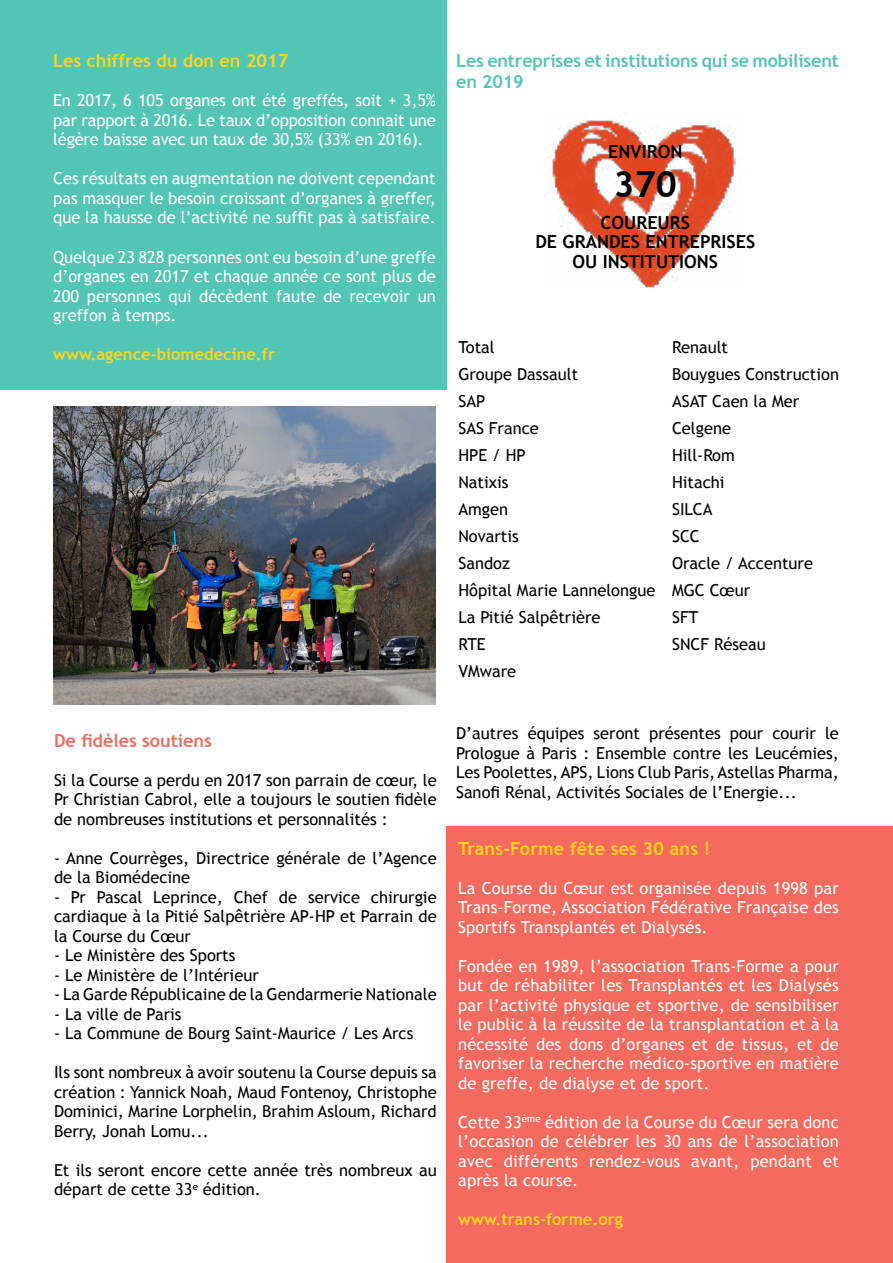
<style>
.page{position:relative;width:893px;height:1263px;background:#fff}
.page>*{position:absolute;margin:0;border:0;box-sizing:border-box;transform-origin:0 0}
.t1{font:700 36px "Trebuchet MS";color:#000}
.t2{font:700 18px/21px "Trebuchet MS";letter-spacing:-.01em;color:#53c5b5}
.t3{font:700 18px/19.5px "Trebuchet MS";color:#000;text-align:center}
.t4{font:700 18px "Trebuchet MS";color:#ffd517}
.t5{font:700 18px "Trebuchet MS";color:#f46a5f}
.t6{font:16.5px/27px "Trebuchet MS";color:#000;text-align:justify}
.t7{font:16.5px/19.5px "Trebuchet MS";color:#fff;text-align:justify}
.t8{font:700 16.5px "Trebuchet MS";color:#ffd517}
</style>
<div class="page">
<img style="left:545px;top:113px;width:191px;height:175px">
<div style="left:0;top:0;width:446px;height:389px;background:#53c5b5"></div>
<img style="left:53px;top:407px;width:383px;height:298px">
<div style="left:446px;top:827px;width:447px;height:436px;background:#f46a5f"></div>
<p class="t4" style="left:53px;top:50px;width:237px">Les chiffres du don en 2017</p>
<p class="t7" style="left:53px;top:91px;width:384px">En 2017, 6 105 organes ont été greffés, soit + 3,5% par rapport à 2016. Le taux d’opposition connait une légère baisse avec un taux de 30,5% (33% en 2016).</p>
<p class="t7" style="left:53px;top:169px;width:384px">Ces résultats en augmentation ne doivent cependant pas masquer le besoin croissant d’organes à greffer, que la hausse de l’activité ne suffit pas à satisfaire.</p>
<p class="t7" style="left:53px;top:247px;width:384px">Quelque 23 828 personnes ont eu besoin d’une greffe d’organes en 2017 et chaque année ce sont plus de 200 personnes qui décèdent faute de recevoir un greffon à temps.</p>
<p class="t8" style="left:53px;top:344px;width:223px">www.agence-biomedecine.fr</p>
<p class="t5" style="left:54px;top:729px;width:159px">De fidèles soutiens</p>
<p class="t6" style="left:54px;top:770px;width:384px;line-height:19.5px">Si la Course a perdu en 2017 son parrain de cœur, le Pr Christian Cabrol, elle a toujours le soutien fidèle de nombreuses institutions et personnalités :</p>
<p class="t6" style="left:54px;top:848px;width:384px;line-height:19.5px">- Anne Courrèges, Directrice générale de l’Agence de la Biomédecine</p>
<p class="t6" style="left:54px;top:887px;width:384px;line-height:19.5px">- Pr Pascal Leprince, Chef de service chirurgie cardiaque à la Pitié Salpêtrière AP-HP et Parrain de la Course du Cœur</p>
<p class="t6" style="left:54px;top:942px;width:183px">- Le Ministère des Sports</p>
<p class="t6" style="left:54px;top:961px;width:206px">- Le Ministère de l’Intérieur</p>
<p class="t6" style="left:54px;top:981px;width:384px">- La Garde Républicaine de la Gendarmerie Nationale</p>
<p class="t6" style="left:54px;top:1001px;width:129px">- La ville de Paris</p>
<p class="t6" style="left:54px;top:1020px;width:361px">- La Commune de Bourg Saint-Maurice / Les Arcs</p>
<p class="t6" style="left:54px;top:1063px;width:384px;line-height:19.5px">Ils sont nombreux à avoir soutenu la Course depuis sa création : Yannick Noah, Maud Fontenoy, Christophe Dominici, Marine Lorphelin, Brahim Asloum, Richard Berry, Jonah Lomu...</p>
<p class="t6" style="left:54px;top:1160px;width:384px;line-height:19.5px">Et ils seront encore cette année très nombreux au départ de cette 33<sup>e</sup> édition.</p>
<p class="t2" style="left:456px;top:51px;width:384px">Les entreprises et institutions qui se mobilisent en 2019</p>
<p class="t3" style="left:608px;top:142px;width:76px">ENVIRON</p>
<h1 class="t1" style="left:614px;top:162px;width:65px">370</h1>
<p class="t3" style="left:535px;top:213px;width:221px">COUREURS<br>DE GRANDES ENTREPRISES<br>OU INSTITUTIONS</p>
<p class="t6" style="left:458px;top:334px;width:199px;text-align:left">Total<br>Groupe Dassault<br>SAP<br>SAS France<br>HPE / HP<br>Natixis<br>Amgen<br>Novartis<br>Sandoz<br>Hôpital Marie Lannelongue<br>La Pitié Salpêtrière<br>RTE<br>VMware</p>
<p class="t6" style="left:672px;top:334px;width:168px;text-align:left">Renault<br>Bouygues Construction<br>ASAT Caen la Mer<br>Celgene<br>Hill-Rom<br>Hitachi<br>SILCA<br>SCC<br>Oracle / Accenture<br>MGC Cœur<br>SFT<br>SNCF Réseau</p>
<p class="t6" style="left:456px;top:724px;width:384px;line-height:19.5px">D’autres équipes seront présentes pour courir le Prologue à Paris : Ensemble contre les Leucémies, Les Poolettes, APS, Lions Club Paris, Astellas Pharma, Sanofi Rénal, Activités Sociales de l’Energie...</p>
<p class="t4" style="left:458px;top:837px;width:254px">Trans-Forme fête ses 30 ans !</p>
<p class="t7" style="left:458px;top:878px;width:382px">La Course du Cœur est organisée depuis 1998 par Trans-Forme, Association Fédérative Française des Sportifs Transplantés et Dialysés.</p>
<p class="t7" style="left:458px;top:956px;width:382px">Fondée en 1989, l’association Trans-Forme a pour but de réhabiliter les Transplantés et les Dialysés par l’activité physique et sportive, de sensibiliser le public à la réussite de la transplantation et à la nécessité des dons d’organes et de tissus, et de favoriser la recherche médico-sportive en matière de greffe, de dialyse et de sport.</p>
<p class="t7" style="left:458px;top:1112px;width:382px">Cette 33<sup>ème</sup> édition de la Course du Cœur sera donc l’occasion de célébrer les 30 ans de l’association avec différents rendez-vous avant, pendant et après la course.</p>
<p class="t8" style="left:458px;top:1209px;width:166px">www.trans-forme.org</p>
</div>
